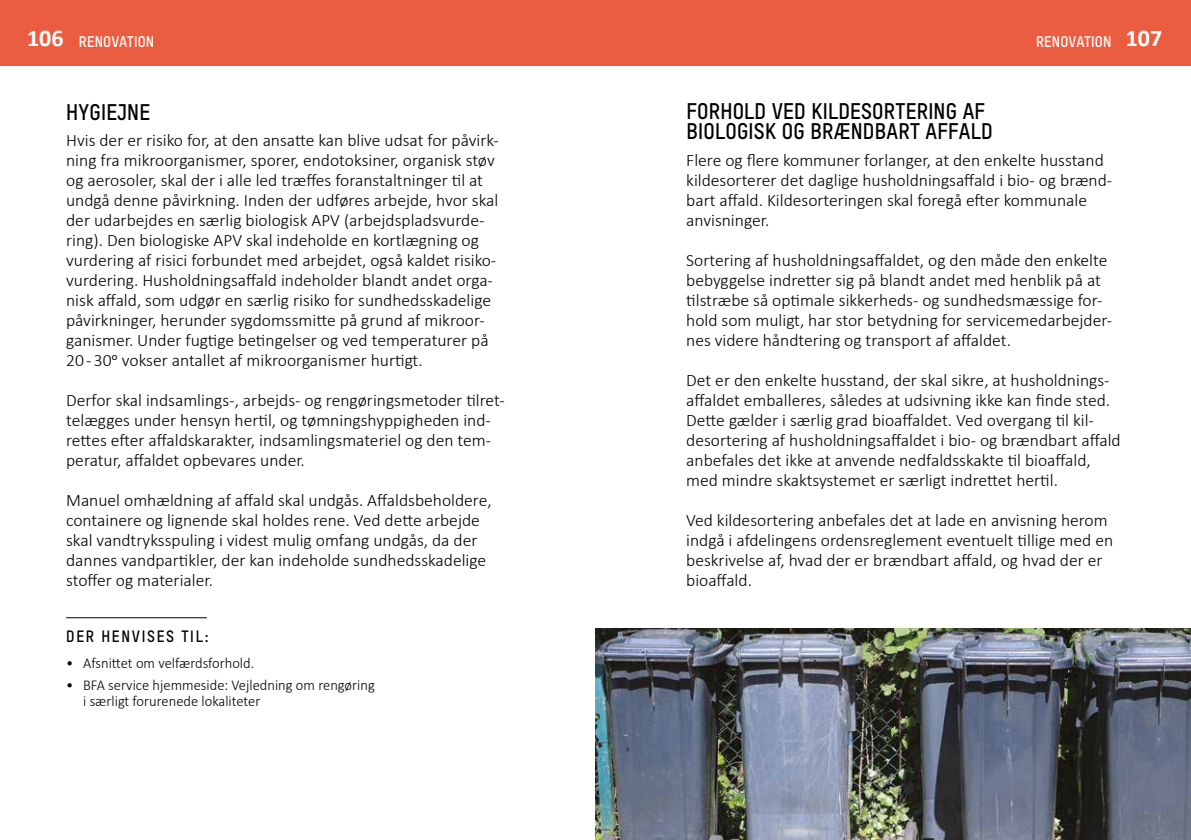
<style>
.page{position:relative;width:1191px;height:840px;background:#fff}
.page>*{position:absolute;margin:0;border:0;box-sizing:border-box;transform-origin:0 0}
.t1{font:22px/20.6px "T Star Bold";letter-spacing:.01em;color:#000}
.t2{font:300 17.4px/20px "Calibri";color:#000}
.t3{font:16px "T Star Bold";letter-spacing:.11em;color:#000}
.t4{font:300 15px/16px "Calibri";color:#000}
.t5{font:15px "T Star Bold";letter-spacing:.01em;color:#fff}
.s1{font-family:"Calibri";font-weight:700;font-size:24px}
</style>
<div class="page">
<div style="left:0;top:0;width:1191px;height:65px;background:#eb5d40"></div>
<hr style="left:66px;top:617px;width:141px;height:1px;background:#000">
<img style="left:595px;top:628px;width:596px;height:211px">
<p class="t5" style="left:27px;top:32px;width:129px"><span class="s1">106</span> RENOVATION</p>
<p class="t5" style="left:1036px;top:32px;width:128px">RENOVATION <span class="s1">107</span></p>
<p class="t1" style="left:66px;top:101px;width:85px">HYGIEJNE</p>
<p class="t2" style="left:66px;top:129px;width:434px">Hvis der er risiko for, at den ansatte kan blive udsat for påvirk&shy;ning fra mikroorganismer, sporer, endotoksiner, organisk støv og aerosoler, skal der i alle led træffes foranstaltninger til at undgå denne påvirkning. Inden der udføres arbejde, hvor skal der udarbejdes en særlig biologisk APV (arbejdspladsvurde&shy;ring). Den biologiske APV skal indeholde en kortlægning og vurdering af risici forbundet med arbejdet, også kaldet risiko&shy;vurdering. Husholdningsaffald indeholder blandt andet orga&shy;nisk affald, som udgør en særlig risiko for sundhedsskadelige påvirkninger, herunder sygdomssmitte på grund af mikroor&shy;ganismer. Under fugtige betingelser og ved temperaturer på 20-30o vokser antallet af mikroorganismer hurtigt.</p>
<p class="t2" style="left:66px;top:389px;width:440px">Derfor skal indsamlings-, arbejds- og rengøringsmetoder tilret&shy;telægges under hensyn hertil, og tømningshyppigheden ind&shy;rettes efter affaldskarakter, indsamlingsmateriel og den tem&shy;peratur, affaldet opbevares under.</p>
<p class="t2" style="left:66px;top:489px;width:427px">Manuel omhældning af affald skal undgås. Affaldsbeholdere, containere og lignende skal holdes rene. Ved dette arbejde skal vandtryksspuling i videst mulig omfang undgås, da der dannes vandpartikler, der kan indeholde sundhedsskadelige stoffer og materialer.</p>
<p class="t3" style="left:66px;top:626px;width:144px">DER HENVISES TIL:</p>
<p class="t4" style="left:66px;top:654px;width:190px">• Afsnittet om velfærdsforhold.</p>
<p class="t4" style="left:83px;top:675px;width:293px;text-indent:-17px">• BFA service hjemmeside: Vejledning om rengøring i særligt forurenede lokaliteter</p>
<p class="t1" style="left:686px;top:100px;width:308px">FORHOLD VED KILDESORTERING AF<br>BIOLOGISK OG BRÆNDBART AFFALD</p>
<p class="t2" style="left:686px;top:149px;width:427px">Flere og flere kommuner forlanger, at den enkelte husstand kildesorterer det daglige husholdningsaffald i bio- og brænd&shy;bart affald. Kildesorteringen skal foregå efter kommunale anvisninger.</p>
<p class="t2" style="left:686px;top:249px;width:427px">Sortering af husholdningsaffaldet, og den måde den enkelte bebyggelse indretter sig på blandt andet med henblik på at tilstræbe så optimale sikkerheds- og sundhedsmæssige for&shy;hold som muligt, har stor betydning for servicemedarbejder&shy;nes videre håndtering og transport af affaldet.</p>
<p class="t2" style="left:686px;top:369px;width:436px">Det er den enkelte husstand, der skal sikre, at husholdnings&shy;affaldet emballeres, således at udsivning ikke kan finde sted.<br>Dette gælder i særlig grad bioaffaldet. Ved overgang til kil&shy;desortering af husholdningsaffaldet i bio- og brændbart affald anbefales det ikke at anvende nedfaldsskakte til bioaffald, med mindre skaktsystemet er særligt indrettet hertil.</p>
<p class="t2" style="left:686px;top:509px;width:428px">Ved kildesortering anbefales det at lade en anvisning herom indgå i afdelingens ordensreglement eventuelt tillige med en beskrivelse af, hvad der er brændbart affald, og hvad der er bioaffald.</p>
</div>
